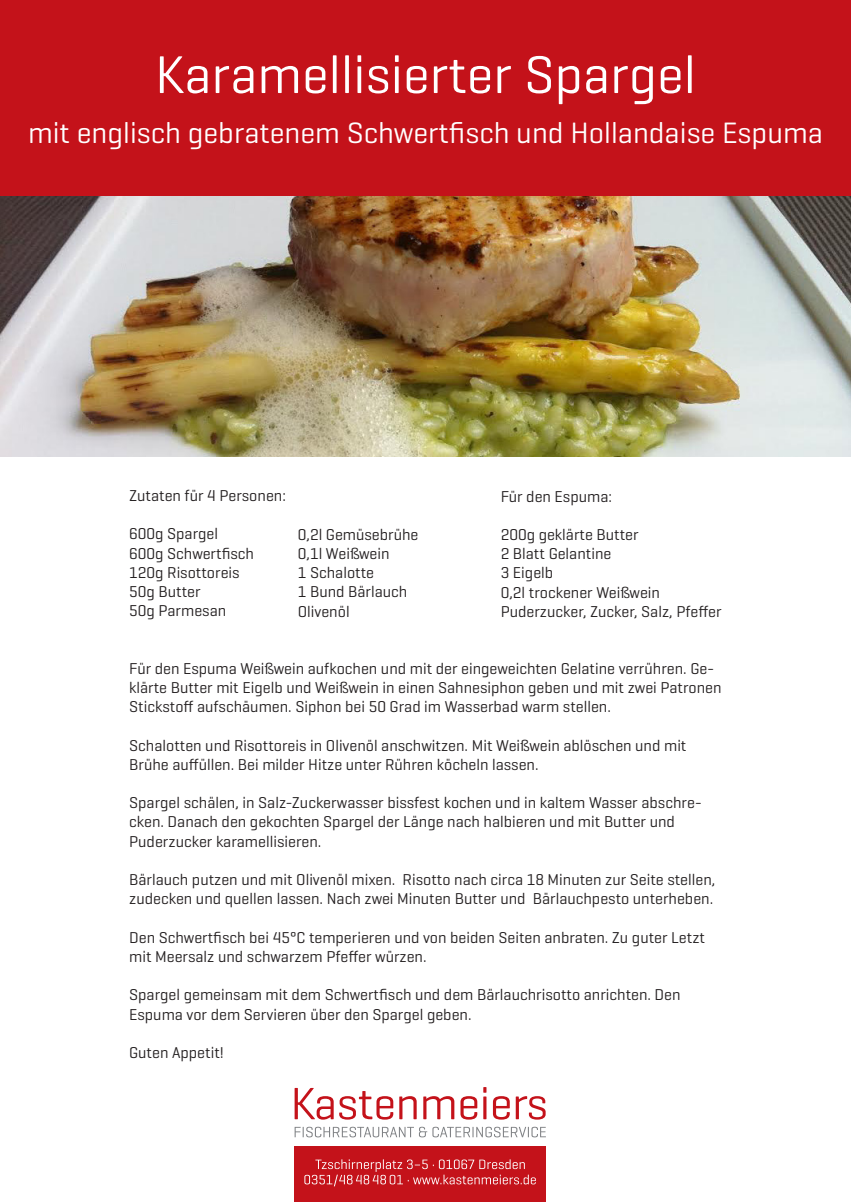
<style>
.page{position:relative;width:851px;height:1202px;background:#fff}
.page>*{position:absolute;margin:0;border:0;box-sizing:border-box;transform-origin:0 0}
.t1{font:54px "Geogrotesque";color:#fff}
.t2{font:30px "Geogrotesque";color:#fff}
.t3{font:16px/19.2px "Geogrotesque";color:#231f20}
</style>
<div class="page">
<div style="left:294px;top:1146px;width:252px;height:56px;background:#c4121a"></div>
<svg style="left:304px;top:1159px;width:231px;height:27px"></svg>
<svg style="left:294px;top:1088px;width:39px;height:32px"></svg>
<svg style="left:339px;top:1091px;width:54px;height:29px"></svg>
<svg style="left:399px;top:1096px;width:17px;height:23px"></svg>
<svg style="left:423px;top:1096px;width:31px;height:23px"></svg>
<svg style="left:460px;top:1096px;width:17px;height:24px"></svg>
<svg style="left:483px;top:1087px;width:3px;height:6px"></svg>
<hr style="left:483px;top:1096px;width:3px;height:23px;background:#c4121a">
<svg style="left:493px;top:1096px;width:16px;height:24px"></svg>
<svg style="left:515px;top:1096px;width:30px;height:24px"></svg>
<svg style="left:294px;top:1127px;width:252px;height:10px"></svg>
<img style="left:0;top:196px;width:850px;height:261px">
<div style="left:0;top:0;width:850px;height:196px;background:#c4121a"></div>
<p class="t1" style="left:155px;top:41px;width:542px">Karamellisierter Spargel</p>
<p class="t2" style="left:28px;top:114px;width:796px">mit englisch gebratenem Schwertfisch und Hollandaise Espuma</p>
<p class="t3" style="left:129px;top:485px;width:158px">Zutaten für 4 Personen:</p>
<p class="t3" style="left:129px;top:524px;width:90px">600g Spargel</p>
<p class="t3" style="left:129px;top:543px;width:126px">600g Schwertfisch</p>
<p class="t3" style="left:129px;top:562px;width:112px">120g Risottoreis</p>
<p class="t3" style="left:129px;top:581px;width:73px">50g Butter</p>
<p class="t3" style="left:129px;top:601px;width:98px">50g Parmesan</p>
<p class="t3" style="left:298px;top:524px;width:122px">0,2l Gemüsebrühe</p>
<p class="t3" style="left:298px;top:544px;width:93px">0,1l Weißwein</p>
<p class="t3" style="left:298px;top:563px;width:78px">1 Schalotte</p>
<p class="t3" style="left:298px;top:582px;width:111px">1 Bund Bärlauch</p>
<p class="t3" style="left:298px;top:601px;width:53px">Olivenöl</p>
<p class="t3" style="left:500px;top:486px;width:113px">Für den Espuma:</p>
<p class="t3" style="left:500px;top:524px;width:139px">200g geklärte Butter</p>
<p class="t3" style="left:500px;top:544px;width:112px">2 Blatt Gelantine</p>
<p class="t3" style="left:500px;top:563px;width:54px">3 Eigelb</p>
<p class="t3" style="left:500px;top:582px;width:161px">0,2l trockener Weißwein</p>
<p class="t3" style="left:500px;top:601px;width:222px">Puderzucker, Zucker, Salz, Pfeffer</p>
<p class="t3" style="left:129px;top:658px;width:594px">Für den Espuma Weißwein aufkochen und mit der eingeweichten Gelatine verrühren. Ge&shy;klärte Butter mit Eigelb und Weißwein in einen Sahnesiphon geben und mit zwei Patronen<br>Stickstoff aufschäumen. Siphon bei 50 Grad im Wasserbad warm stellen.</p>
<p class="t3" style="left:129px;top:735px;width:558px">Schalotten und Risottoreis in Olivenöl anschwitzen. Mit Weißwein ablöschen und mit<br>Brühe auffüllen. Bei milder Hitze unter Rühren köcheln lassen.</p>
<p class="t3" style="left:129px;top:793px;width:574px">Spargel schälen, in Salz-Zuckerwasser bissfest kochen und in kaltem Wasser abschre&shy;cken. Danach den gekochten Spargel der Länge nach halbieren und mit Butter und<br>Puderzucker karamellisieren.</p>
<p class="t3" style="left:129px;top:869px;width:587px">Bärlauch putzen und mit Olivenöl mixen. Risotto nach circa 18 Minuten zur Seite stellen, zudecken und quellen lassen. Nach zwei Minuten Butter und Bärlauchpesto unterheben.</p>
<p class="t3" style="left:129px;top:927px;width:577px">Den Schwertfisch bei 45°C temperieren und von beiden Seiten anbraten. Zu guter Letzt mit Meersalz und schwarzem Pfeffer würzen.</p>
<p class="t3" style="left:129px;top:985px;width:553px">Spargel gemeinsam mit dem Schwertfisch und dem Bärlauchrisotto anrichten. Den<br>Espuma vor dem Servieren über den Spargel geben.</p>
<p class="t3" style="left:129px;top:1042px;width:96px">Guten Appetit!</p>
</div>
